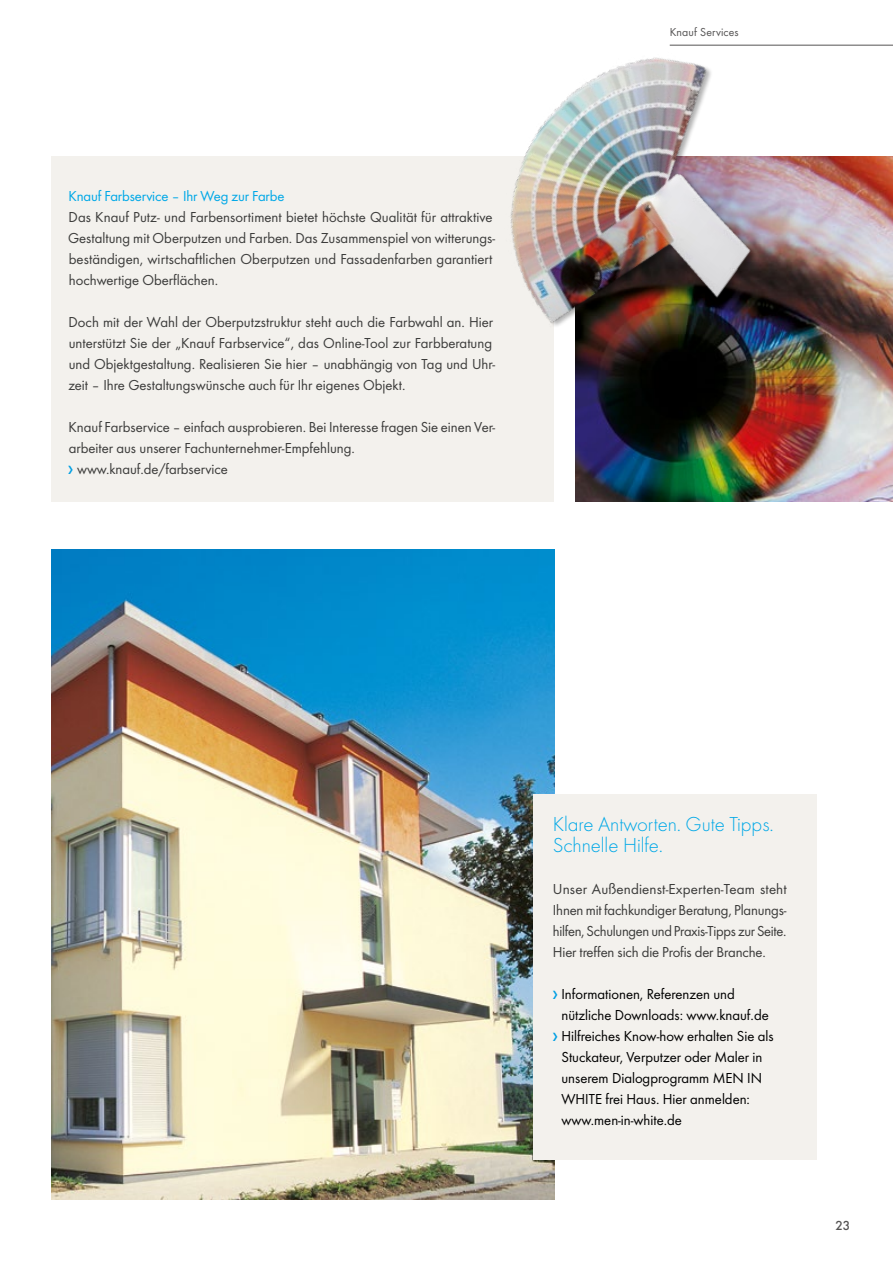
<style>
.page{position:relative;width:893px;height:1263px;background:#fff}
.page>*{position:absolute;margin:0;border:0;box-sizing:border-box;transform-origin:0 0}
.t1{font:300 21px/21px "Futura";letter-spacing:-.005em;color:#00a8e7}
.t2{font:15px/21px "Futura Boo";color:#3c3c3b}
.t3{font:15px/21px "Futura Boo";color:#000}
.t4{font:15px "Futura Boo";letter-spacing:-.01em;color:#00a8e7}
.t5{font:12px "Futura Boo";letter-spacing:.01em;color:#555454}
.t6{font:500 12px "Futura";color:#555454}
</style>
<div class="page">
<div style="left:51px;top:156px;width:503px;height:345px;background:#f3f1ed"></div>
<img style="left:575px;top:156px;width:318px;height:345px">
<img style="left:51px;top:549px;width:503px;height:650px">
<hr style="left:670px;top:45px;width:223px;height:1px;background:#555454">
<img style="left:510px;top:44px;width:316px;height:356px">
<div style="left:533px;top:794px;width:283px;height:366px;background:#f3f1ed"></div>
<p class="t4" style="left:69px;top:187px;width:217px">Knauf Farbservice – Ihr Weg zur Farbe</p>
<p class="t2" style="left:68px;top:206px;width:429px">Das Knauf Putz- und Farbensortiment bietet höchste Qualität für attraktive Gestaltung mit Oberputzen und Farben. Das Zusammenspiel von witterungs&shy;beständigen, wirtschaftlichen Oberputzen und Fassadenfarben garantiert hochwertige Oberflächen.</p>
<p class="t2" style="left:68px;top:311px;width:428px">Doch mit der Wahl der Oberputzstruktur steht auch die Farbwahl an. Hier unterstützt Sie der „Knauf Farbservice“, das Online-Tool zur Farbberatung und Objektgestaltung. Realisieren Sie hier – unabhängig von Tag und Uhr&shy;zeit – Ihre Gestaltungswünsche auch für Ihr eigenes Objekt.</p>
<p class="t2" style="left:69px;top:416px;width:428px">Knauf Farbservice – einfach ausprobieren. Bei Interesse fragen Sie einen Ver-</p>
<p class="t2" style="left:69px;top:437px;width:288px">arbeiter aus unserer Fachunternehmer-Empfehlung.</p>
<p class="t2" style="left:77px;top:458px;width:152px">www.knauf.de/farbservice</p>
<p class="t5" style="left:670px;top:25px;width:70px">Knauf Services</p>
<h1 class="t1" style="left:553px;top:814px;width:222px">Klare Antworten. Gute Tipps.<br>Schnelle Hilfe.</h1>
<p class="t2" style="left:553px;top:878px;width:235px;text-align:justify">Unser Außendienst-Experten-Team steht Ihnen mit fachkundiger Beratung, Planungs&shy;hilfen, Schulungen und Praxis-Tipps zur Seite.<br>Hier treffen sich die Profis der Branche.</p>
<p class="t3" style="left:561px;top:983px;width:214px">Informationen, Referenzen und nützliche Downloads: www.knauf.de<br>Hilfreiches Know-how erhalten Sie als<br>Stuckateur, Verputzer oder Maler in unserem Dialogprogramm MEN IN<br>WHITE frei Haus. Hier anmelden: www.men-in-white.de</p>
<p class="t6" style="left:835px;top:1217px;width:16px">23</p>
</div>
